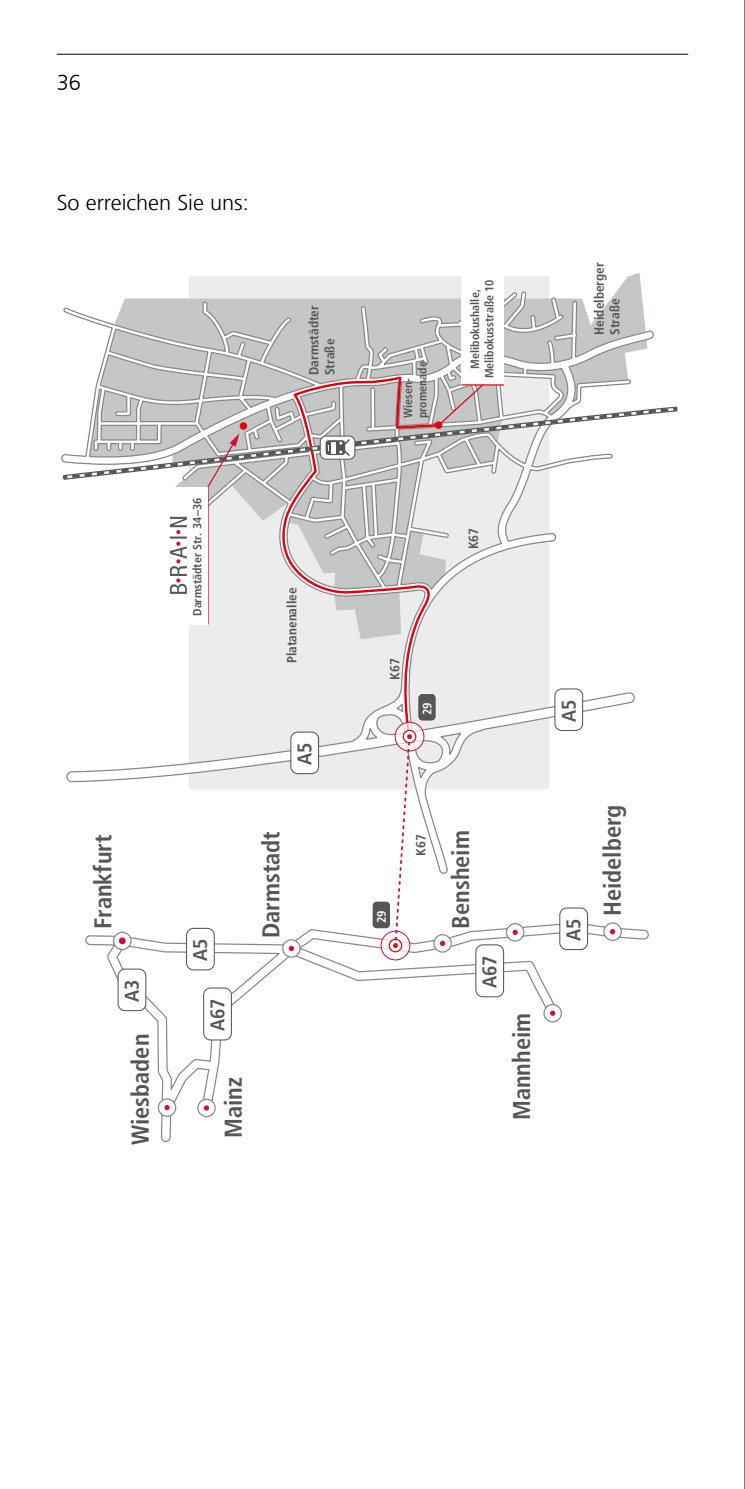
<style>
.page{position:relative;width:745px;height:1489px;background:#fff}
.page>*{position:absolute;margin:0;border:0;box-sizing:border-box;transform-origin:0 0}
.t1{font:700 condensed 24.25px "Frutiger LT Com";color:#565656}
.t2{font:300 21.75px "Frutiger LT Com";color:#000}
.t3{font:700 condensed 20px "Frutiger LT Com";color:#565656}
.t4{font:700 condensed 13.25px/16px "Frutiger LT Com";color:#565656}
.t5{font:700 condensed 12.25px "Frutiger LT Com";color:#fff}
.t6{font:700 condensed 12px/14.2px "Frutiger LT Com";color:#565656}
</style>
<div class="page">
<hr style="left:57px;top:54px;width:630px;height:1px;background:#000">
<hr style="left:744px;top:0;width:1px;height:1488px;background:#000">
<svg style="left:189px;top:273px;width:452px;height:8px"></svg>
<svg style="left:107px;top:951px;width:455px;height:191px"></svg>
<div style="left:381px;top:931px;width:28px;height:28px;background:#fff;border-radius:50%"></div>
<div style="left:388px;top:938px;width:14px;height:14px;border:1px solid #e3000f;border-radius:50%"></div>
<div style="left:380px;top:930px;width:30px;height:30px;border:1px solid #d50b2f;border-radius:50%"></div>
<svg style="left:543px;top:1004px;width:18px;height:17px"></svg>
<div style="left:543px;top:1003px;width:18px;height:19px;border:1px solid #878786;border-radius:50%"></div>
<svg style="left:549px;top:1010px;width:6px;height:5px"></svg>
<div style="left:433px;top:934px;width:18px;height:18px;border:1px solid #878786;border-radius:50%"></div>
<div style="left:282px;top:939px;width:18px;height:18px;background:#fff;border-radius:50%"></div>
<div style="left:282px;top:939px;width:18px;height:18px;border:1px solid #878786;border-radius:50%"></div>
<svg style="left:198px;top:1099px;width:17px;height:17px"></svg>
<div style="left:197px;top:1098px;width:19px;height:19px;border:1px solid #878786;border-radius:50%"></div>
<svg style="left:204px;top:1105px;width:5px;height:5px"></svg>
<div style="left:158px;top:1098px;width:18px;height:18px;background:#fff;border-radius:50%"></div>
<div style="left:158px;top:1098px;width:18px;height:18px;border:1px solid #878786;border-radius:50%"></div>
<svg style="left:164px;top:1105px;width:5px;height:5px"></svg>
<div style="left:118px;top:969px;width:28px;height:41px;background:#fff;border-radius:7px"></div>
<div style="left:117px;top:968px;width:29px;height:43px;border:1px solid #565656;border-radius:7px"></div>
<div style="left:186px;top:928px;width:28px;height:41px;background:#fff;border-radius:7px"></div>
<div style="left:186px;top:927px;width:29px;height:43px;border:1px solid #565656;border-radius:7px"></div>
<div style="left:475px;top:944px;width:28px;height:52px;background:#fff;border-radius:7px"></div>
<div style="left:475px;top:944px;width:29px;height:53px;border:1px solid #565656;border-radius:7px"></div>
<div style="left:203px;top:987px;width:28px;height:52px;background:#fff;border-radius:7px"></div>
<div style="left:203px;top:987px;width:29px;height:53px;border:1px solid #565656;border-radius:7px"></div>
<div style="left:461px;top:274px;width:42px;height:111px;background:#fff"></div>
<svg style="left:61px;top:281px;width:617px;height:670px"></svg>
<h2 class="t2" style="left:57px;top:70px;width:26px">36</h2>
<h2 class="t2" style="left:57px;top:190px;width:193px">So erreichen Sie uns:</h2>
<p class="t4" style="left:306px;top:375px;width:71px;rotate:-90deg">Darmstädter<br>Straße</p>
<h1 class="t1" style="left:89px;top:929px;width:96px;rotate:-90deg">Frankfurt</h1>
<h3 class="t3" style="left:120px;top:1001px;width:24px;rotate:-90deg">A3</h3>
<h1 class="t1" style="left:126px;top:1145px;width:113px;rotate:-90deg">Wiesbaden</h1>
<p class="t6" style="left:190px;top:616px;width:120px;rotate:-90deg">Darmstädter Str. 34–36</p>
<p class="t4" style="left:284px;top:663px;width:77px;rotate:-90deg">Platanenallee</p>
<h3 class="t3" style="left:292px;top:764px;width:24px;rotate:-90deg">A5</h3>
<h3 class="t3" style="left:188px;top:961px;width:24px;rotate:-90deg">A5</h3>
<h3 class="t3" style="left:205px;top:1031px;width:34px;rotate:-90deg">A67</h3>
<h1 class="t1" style="left:219px;top:1137px;width:62px;rotate:-90deg">Mainz</h1>
<h1 class="t1" style="left:257px;top:938px;width:109px;rotate:-90deg">Darmstadt</h1>
<p class="t6" style="left:400px;top:418px;width:58px;rotate:-90deg">Wiesen&shy;promenade</p>
<p class="t6" style="left:467px;top:378px;width:100px;text-align:center;rotate:-90deg">Melibokushalle,<br>Melibokusstraße 10</p>
<p class="t4" style="left:590px;top:335px;width:74px;rotate:-90deg">Heidelberger<br>Straße</p>
<p class="t4" style="left:465px;top:549px;width:23px;rotate:-90deg">K67</p>
<p class="t4" style="left:386px;top:679px;width:23px;rotate:-90deg">K67</p>
<p class="t5" style="left:420px;top:715px;width:14px;rotate:-90deg">29</p>
<h3 class="t3" style="left:556px;top:721px;width:24px;rotate:-90deg">A5</h3>
<p class="t5" style="left:374px;top:922px;width:14px;rotate:-90deg">29</p>
<p class="t4" style="left:413px;top:855px;width:23px;rotate:-90deg">K67</p>
<h1 class="t1" style="left:446px;top:928px;width:100px;rotate:-90deg">Bensheim</h1>
<h3 class="t3" style="left:477px;top:988px;width:34px;rotate:-90deg">A67</h3>
<h1 class="t1" style="left:507px;top:1120px;width:109px;rotate:-90deg">Mannheim</h1>
<h3 class="t3" style="left:561px;top:940px;width:24px;rotate:-90deg">A5</h3>
<h1 class="t1" style="left:597px;top:916px;width:113px;rotate:-90deg">Heidelberg</h1>
</div>
